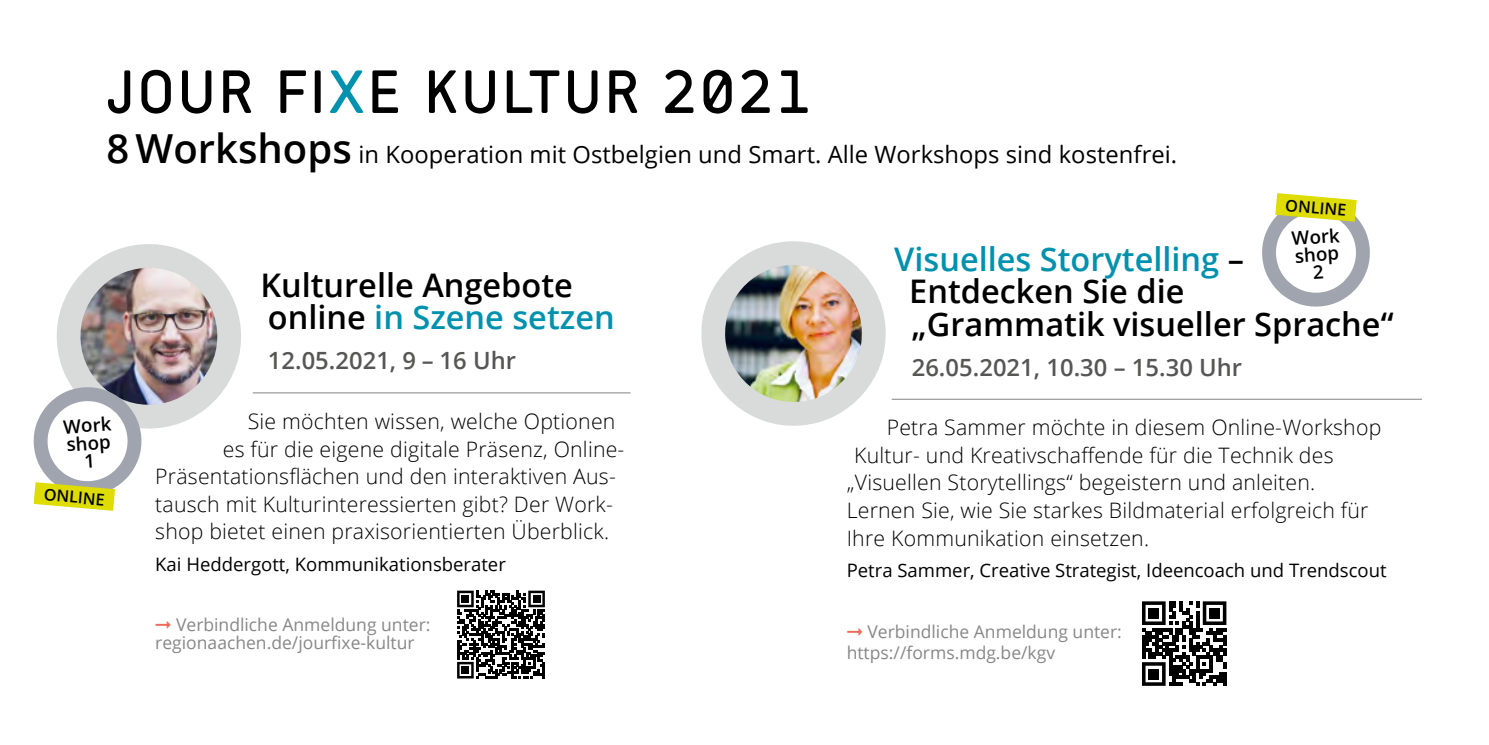
<style>
.page{position:relative;width:1489px;height:745px;background:#fff}
.page>*{position:absolute;margin:0;border:0;box-sizing:border-box;transform-origin:0 0}
.head{font:62.5px "Sci Fly Sans";letter-spacing:.055em;color:#000}
.Titel_WS{font:600 32.5px/32.5px "Open Sans";color:#000}
.head-2{font:23.75px "Open Sans";color:#000}
.Datum{font:600 23.75px "Open Sans";color:#565655}
.fließ_9_10_open{font:300 21.25px "Open Sans";letter-spacing:.01em;color:#000}
.Datum-2{font:600 18.75px "Open Sans";color:#000}
._7_5{font:18.5px "Open Sans";color:#000}
._7_5-2{font:17.5px/21.5px "Open Sans";color:#868786}
.Datum-3{font:600 16.25px "Open Sans";color:#000}
.s1{color:#0091ae}
.s2{font-weight:600;font-size:40px}
.s3{color:#ed695a}
</style>
<div class="page">
<hr style="left:891px;top:398px;width:530px;height:1px;background:#9c9c9d">
<img style="left:701px;top:241px;width:185px;height:185px">
<hr style="left:253px;top:392px;width:377px;height:1px;background:#9c9c9d">
<svg style="left:457px;top:590px;width:88px;height:88px"></svg>
<div style="left:462px;top:595px;width:7px;height:7px;background:#000"></div>
<div style="left:533px;top:595px;width:7px;height:7px;background:#000"></div>
<div style="left:462px;top:666px;width:7px;height:7px;background:#000"></div>
<svg style="left:1142px;top:601px;width:84px;height:84px"></svg>
<div style="left:1148px;top:607px;width:10px;height:11px;background:#000"></div>
<div style="left:1209px;top:607px;width:10px;height:11px;background:#000"></div>
<div style="left:1148px;top:668px;width:10px;height:10px;background:#000"></div>
<svg style="left:1262px;top:193px;width:108px;height:114px"></svg>
<svg style="left:33px;top:244px;width:208px;height:266px"></svg>
<p class="head" style="left:107px;top:56px;width:706px">JOUR FI<span class="s1">X</span>E KULTUR 2021</p>
<p class="head-2" style="left:106px;top:138px;width:1072px"><span class="s2">8 Workshops</span> in Kooperation mit Ostbelgien und Smart. Alle Workshops sind kostenfrei.</p>
<p class="Datum-3" style="left:1286px;top:194px;width:63px;rotate:5deg">ONLINE</p>
<p class="Datum-2" style="left:62px;top:413px;width:49px;rotate:-4deg">Work</p>
<p class="Datum-2" style="left:66px;top:431px;width:46px;rotate:-4deg">shop</p>
<p class="Datum-3" style="left:45px;top:482px;width:63px;rotate:5deg">ONLINE</p>
<p class="Titel_WS" style="left:260px;top:268px;width:356px">Kulturelle Angebote online <span class="s1">in Szene setzen</span></p>
<p class="Datum" style="left:268px;top:344px;width:250px">12.05.2021, 9 – 16 Uhr</p>
<p class="fließ_9_10_open" style="left:248px;top:406px;width:369px">Sie möchten wissen, welche Optionen</p>
<p class="fließ_9_10_open" style="left:223px;top:434px;width:403px">es für die eigene digitale Präsenz, Online-</p>
<p class="fließ_9_10_open" style="left:155px;top:461px;width:462px">Präsentationsflächen und den interaktiven Aus-</p>
<p class="fließ_9_10_open" style="left:155px;top:489px;width:459px">tausch mit Kulturinteressierten gibt? Der Work-</p>
<p class="fließ_9_10_open" style="left:155px;top:516px;width:455px">shop bietet einen praxisorientierten Überblick.</p>
<p class="_7_5" style="left:155px;top:551px;width:352px">Kai Heddergott, Kommunikationsberater</p>
<p class="_7_5-2" style="left:155px;top:615px;width:277px;line-height:17.5px"><span class="s3">➞</span> Verbindliche Anmeldung unter: regionaachen.de/jourfixe-kultur</p>
<p class="Datum-2" style="left:1290px;top:225px;width:49px;rotate:-4deg">Work</p>
<p class="Datum-2" style="left:1293px;top:243px;width:46px;rotate:-4deg">shop</p>
<p class="Titel_WS" style="left:909px;top:242px;width:486px;text-indent:-15px"><span class="s1">Visuelles Storytelling</span> –<br>Entdecken Sie die<br>„Grammatik visueller Sprache“</p>
<p class="Datum" style="left:911px;top:350px;width:332px">26.05.2021, 10.30 – 15.30 Uhr</p>
<p class="fließ_9_10_open" style="left:886px;top:413px;width:496px">Petra Sammer möchte in diesem Online-Workshop</p>
<p class="fließ_9_10_open" style="left:854px;top:440px;width:481px">Kultur- und Kreativschaffende für die Technik des</p>
<p class="fließ_9_10_open" style="left:846px;top:468px;width:470px">„Visuellen Storytellings“ begeistern und anleiten.</p>
<p class="fließ_9_10_open" style="left:846px;top:495px;width:523px">Lernen Sie, wie Sie starkes Bildmaterial erfolgreich für</p>
<p class="fließ_9_10_open" style="left:846px;top:523px;width:304px">Ihre Kommunikation einsetzen.</p>
<p class="_7_5" style="left:846px;top:557px;width:541px">Petra Sammer, Creative Strategist, Ideencoach und Trendscout</p>
<p class="_7_5-2" style="left:846px;top:619px;width:277px"><span class="s3">➞</span> Verbindliche Anmeldung unter: https://forms.mdg.be/kgv</p>
</div>
